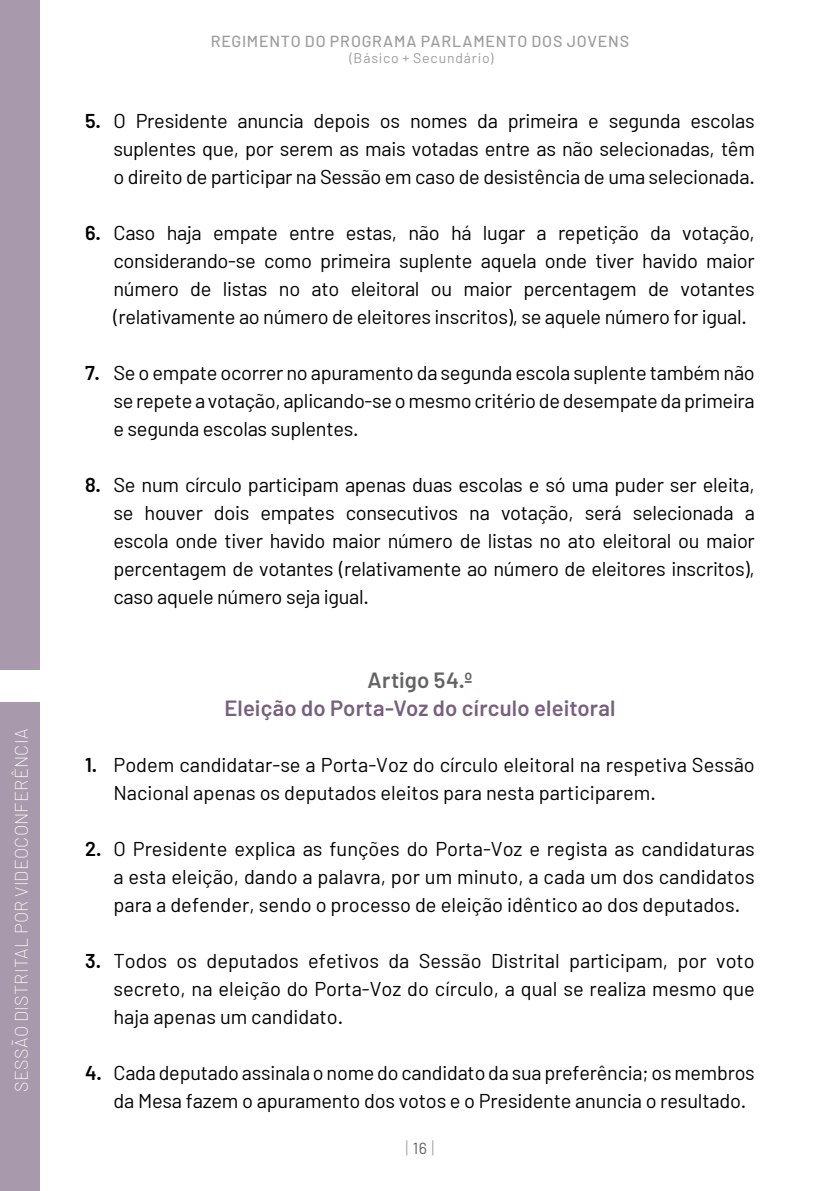
<style>
.page{position:relative;width:840px;height:1191px;background:#fff}
.page>*{position:absolute;margin:0;border:0;box-sizing:border-box;transform-origin:0 0}
.t1{font:600 22px "Barlow";letter-spacing:.01em;color:#77607d}
.t2{font:600 22px "Barlow";letter-spacing:.01em;color:#646363}
.t3{font:20px/28px "Barlow";letter-spacing:-.01em;color:#000;text-align:justify}
.t4{font:200 18px "Barlow";letter-spacing:.015em;color:#fff}
.t5{font:300 18px "Barlow";color:#9d9d9c}
.t6{font:500 16px "Barlow";letter-spacing:.05em;color:#9d9d9c}
.t7{font:14px "Barlow";letter-spacing:.06em;color:#9d9d9c}
.s1{font-weight:600}
.s2{font-weight:400;font-size:16px;color:#646363}
</style>
<div class="page">
<div style="left:0;top:0;width:40px;height:1191px;background:#a999ac"></div>
<div style="left:0;top:670px;width:57px;height:32px;background:#fff"></div>
<p class="t4" style="left:10px;top:1092px;width:364px;rotate:-90deg">SESSÃO DISTRITAL POR VIDEOCONFERÊNCIA</p>
<p class="t6" style="left:211px;top:32px;width:419px">REGIMENTO DO PROGRAMA PARLAMENTO DOS JOVENS</p>
<p class="t7" style="left:349px;top:50px;width:145px">(Básico + Secundário)</p>
<p class="t3" style="left:113px;top:106px;width:642px;text-indent:-28px"><span class="s1">5.</span> O Presidente anuncia depois os nomes da primeira e segunda escolas suplentes que, por serem as mais votadas entre as não selecionadas, têm o direito de participar na Sessão em caso de desistência de uma selecionada.</p>
<p class="t3" style="left:113px;top:218px;width:642px;text-indent:-28px"><span class="s1">6.</span> Caso haja empate entre estas, não há lugar a repetição da votação, considerando-se como primeira suplente aquela onde tiver havido maior número de listas no ato eleitoral ou maior percentagem de votantes (relativamente ao número de eleitores inscritos), se aquele número for igual.</p>
<p class="t3" style="left:113px;top:358px;width:642px;text-indent:-28px"><span class="s1">7.</span> Se o empate ocorrer no apuramento da segunda escola suplente também não se repete a votação, aplicando-se o mesmo critério de desempate da primeira e segunda escolas suplentes.</p>
<p class="t3" style="left:113px;top:470px;width:642px;text-indent:-28px"><span class="s1">8.</span> Se num círculo participam apenas duas escolas e só uma puder ser eleita, se houver dois empates consecutivos na votação, será selecionada a escola onde tiver havido maior número de listas no ato eleitoral ou maior percentagem de votantes (relativamente ao número de eleitores inscritos), caso aquele número seja igual.</p>
<p class="t2" style="left:367px;top:666px;width:106px">Artigo 54.º</p>
<p class="t1" style="left:224px;top:694px;width:392px">Eleição do Porta-Voz do círculo eleitoral</p>
<p class="t3" style="left:113px;top:750px;width:642px;text-indent:-28px"><span class="s1">1.</span> Podem candidatar-se a Porta-Voz do círculo eleitoral na respetiva Sessão<br>Nacional apenas os deputados eleitos para nesta participarem.</p>
<p class="t3" style="left:113px;top:834px;width:642px;text-indent:-28px"><span class="s1">2.</span> O Presidente explica as funções do Porta-Voz e regista as candidaturas a esta eleição, dando a palavra, por um minuto, a cada um dos candidatos para a defender, sendo o processo de eleição idêntico ao dos deputados.</p>
<p class="t3" style="left:113px;top:946px;width:642px;text-indent:-28px"><span class="s1">3.</span> Todos os deputados efetivos da Sessão Distrital participam, por voto secreto, na eleição do Porta-Voz do círculo, a qual se realiza mesmo que haja apenas um candidato.</p>
<p class="t3" style="left:113px;top:1058px;width:642px;text-indent:-28px"><span class="s1">4.</span> Cada deputado assinala o nome do candidato da sua preferência; os membros da Mesa fazem o apuramento dos votos e o Presidente anuncia o resultado.</p>
<p class="t5" style="left:405px;top:1136px;width:30px">|<span class="s2">16</span>|</p>
</div>
